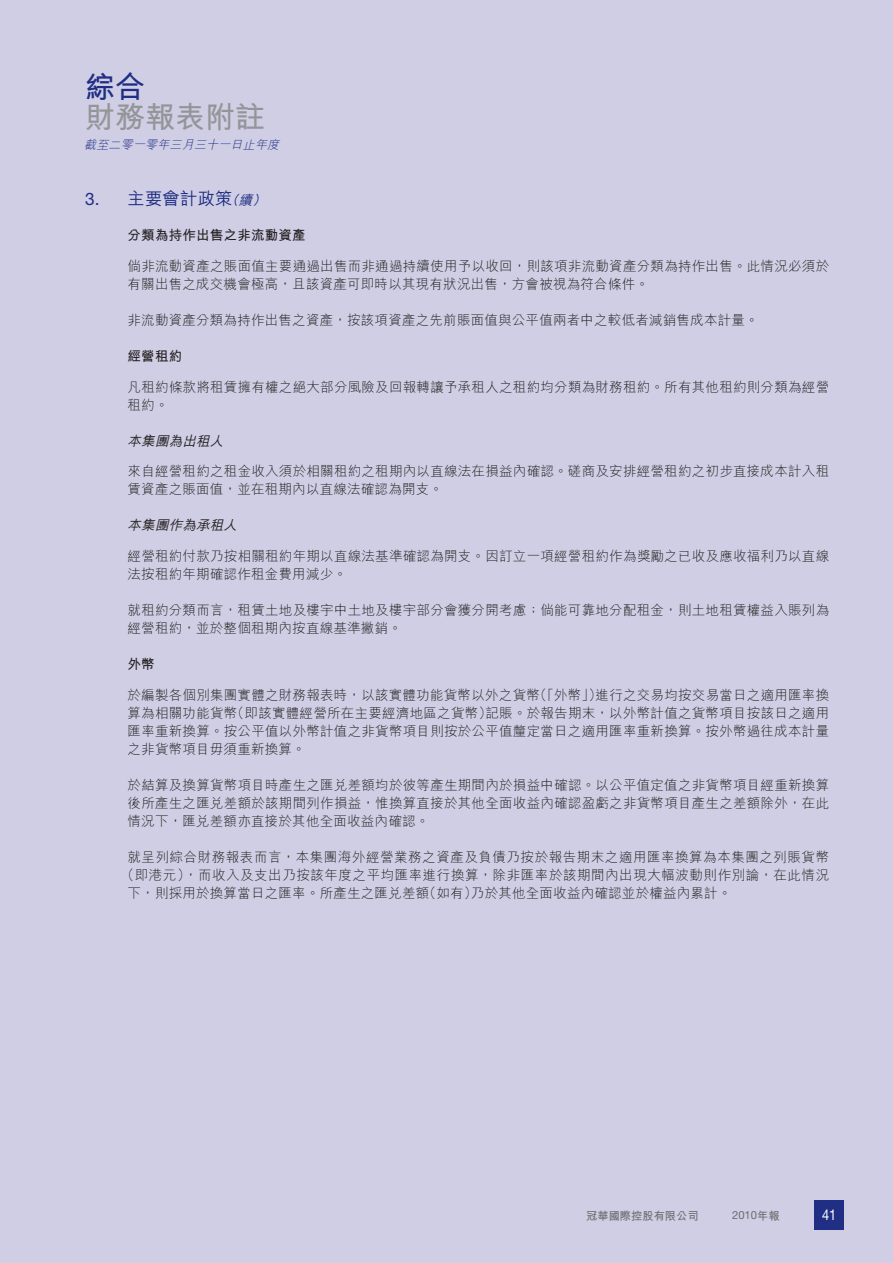
<style>
.page{position:relative;width:893px;height:1263px;background:#cfcee4}
.page>*{position:absolute;margin:0;border:0;box-sizing:border-box;transform-origin:0 0}
.t1{font:700 30px/30px "M Hei HK";color:#939598}
.t2{font:500 17.25px "M Hei HK";letter-spacing:.015em;color:#202e84}
.t3{font:14.85px "Helvetica Neue LT Std";color:#fff;scale:.86 1}
.t4{font:300 13.5px/18px "M Hei HK";letter-spacing:.02em;color:#231f20}
.t5{font:300 13.5px "M Hei HK";letter-spacing:.04em;color:#231f20}
.t6{font:700 13.5px "M Hei HK";letter-spacing:.015em;color:#231f20}
.t7{font:italic 500 13.5px "M Hei HK";color:#231f20}
.t8{font:italic 300 12px "M Hei HK";color:#202e84}
.t9{font:700 11.25px "M Hei HK";color:#6c6d70}
.t10{font:11.25px "Helvetica Neue LT Std";color:#6c6d70}
.s1{color:#202e84}
.s2{font-family:"Helvetica Neue LT Std";font-weight:400}
.s3{font-style:italic;font-size:13.5px}
.s4{font-family:"M Hei HK";font-weight:700}
</style>
<div class="page">
<div style="left:814px;top:1200px;width:30px;height:29px;background:#202e84"></div>
<p class="t1" style="left:85px;top:69px;width:182px"><span class="s1">綜合<br></span>財務報表附註</p>
<p class="t8" style="left:84px;top:136px;width:200px">截至二零一零年三月三十一日止年度</p>
<p class="t2" style="left:85px;top:186px;width:187px"><span class="s2">3.</span> 主要會計政策<span class="s3">（續）</span></p>
<p class="t6" style="left:128px;top:225px;width:180px">分類為持作出售之非流動資產</p>
<p class="t4" style="left:128px;top:256px;width:703px">倘非流動資產之賬面值主要通過出售而非通過持續使用予以收回，則該項非流動資產分類為持作出售。此情況必須於有關出售之成交機會極高，且該資產可即時以其現有狀況出售，方會被視為符合條件。</p>
<p class="t4" style="left:128px;top:310px;width:633px">非流動資產分類為持作出售之資產，按該項資產之先前賬面值與公平值兩者中之較低者減銷售成本計量。</p>
<p class="t6" style="left:128px;top:346px;width:56px">經營租約</p>
<p class="t4" style="left:128px;top:377px;width:703px">凡租約條款將租賃擁有權之絕大部分風險及回報轉讓予承租人之租約均分類為財務租約。所有其他租約則分類為經營租約。</p>
<p class="t7" style="left:128px;top:431px;width:101px">本集團為出租人</p>
<p class="t4" style="left:128px;top:462px;width:703px">來自經營租約之租金收入須於相關租約之租期內以直線法在損益內確認。磋商及安排經營租約之初步直接成本計入租賃資產之賬面值，並在租期內以直線法確認為開支。</p>
<p class="t7" style="left:128px;top:516px;width:115px">本集團作為承租人</p>
<p class="t4" style="left:128px;top:547px;width:703px">經營租約付款乃按相關租約年期以直線法基準確認為開支。因訂立一項經營租約作為獎勵之已收及應收福利乃以直線法按租約年期確認作租金費用減少。</p>
<p class="t4" style="left:128px;top:601px;width:703px">就租約分類而言，租賃土地及樓宇中土地及樓宇部分會獲分開考慮；倘能可靠地分配租金，則土地租賃權益入賬列為經營租約，並於整個租期內按直線基準撇銷。</p>
<p class="t6" style="left:128px;top:654px;width:29px">外幣</p>
<p class="t4" style="left:128px;top:685px;width:703px;text-align:justify">於編製各個別集團實體之財務報表時，以該實體功能貨幣以外之貨幣（「外幣」）進行之交易均按交易當日之適用匯率換算為相關功能貨幣（即該實體經營所在主要經濟地區之貨幣）記賬。於報告期末，以外幣計值之貨幣項目按該日之適用匯率重新換算。按公平值以外幣計值之非貨幣項目則按於公平值釐定當日之適用匯率重新換算。按外幣過往成本計量之非貨幣項目毋須重新換算。</p>
<p class="t4" style="left:128px;top:775px;width:703px;text-align:justify">於結算及換算貨幣項目時產生之匯兌差額均於彼等產生期間內於損益中確認。以公平值定值之非貨幣項目經重新換算後所產生之匯兌差額於該期間列作損益，惟換算直接於其他全面收益內確認盈虧之非貨幣項目產生之差額除外，在此情況下，匯兌差額亦直接於其他全面收益內確認。</p>
<p class="t5" style="left:128px;top:848px;width:703px">就呈列綜合財務報表而言，本集團海外經營業務之資產及負債乃按於報告期末之適用匯率換算為本集團之列賬貨幣</p>
<p class="t5" style="left:121px;top:866px;width:710px">（即港元），而收入及支出乃按該年度之平均匯率進行換算，除非匯率於該期間內出現大幅波動則作別論，在此情況</p>
<p class="t4" style="left:128px;top:883px;width:605px">下，則採用於換算當日之匯率。所產生之匯兌差額（如有）乃於其他全面收益內確認並於權益內累計。</p>
<p class="t9" style="left:586px;top:1207px;width:114px">冠華國際控股有限公司</p>
<p class="t10" style="left:732px;top:1208px;width:49px">2010<span class="s4">年報</span></p>
<p class="t3" style="left:822px;top:1206px;width:18px">41</p>
</div>
